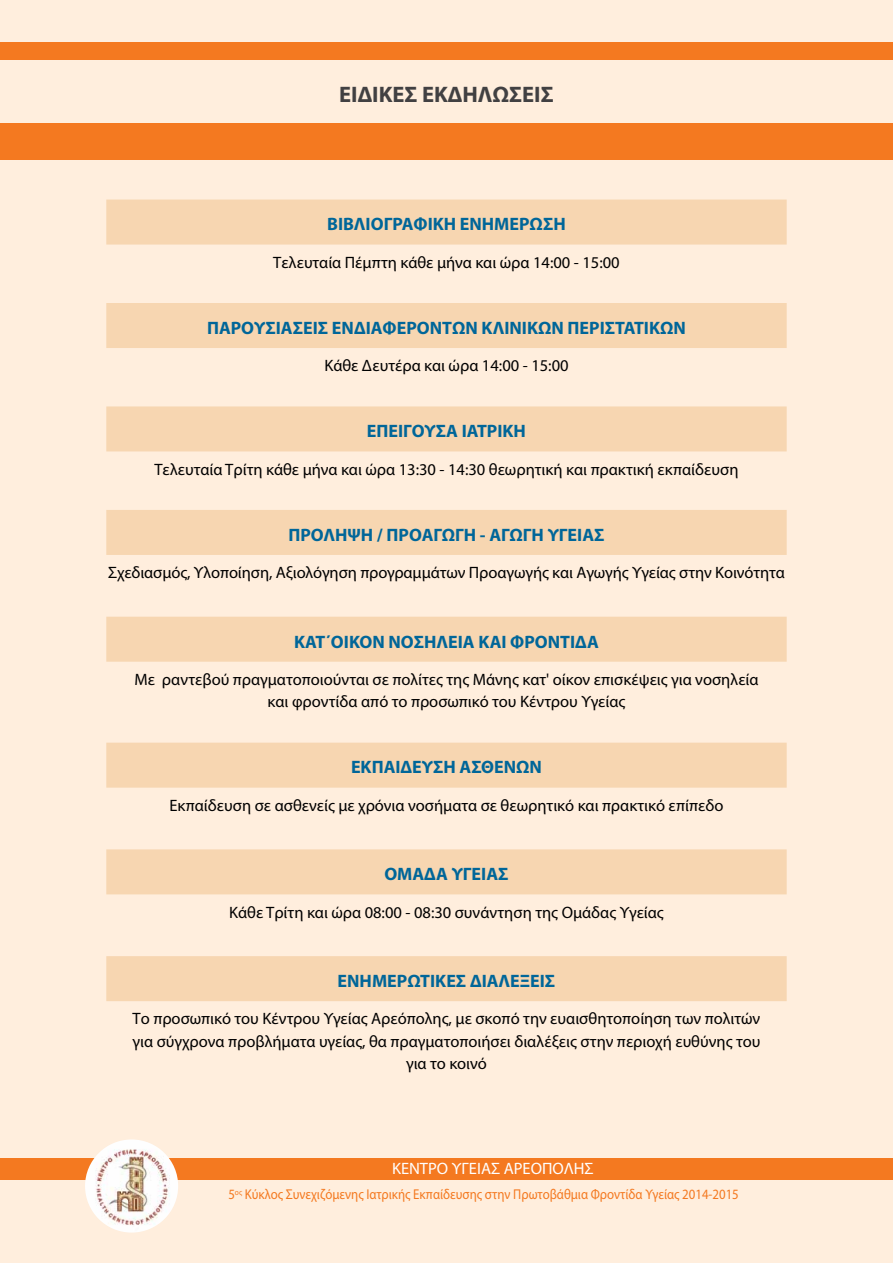
<style>
.page{position:relative;width:893px;height:1263px;background:#fed}
.page>*{position:absolute;margin:0;border:0;box-sizing:border-box;transform-origin:0 0}
.t1{font:700 22.5px "Myriad Pro";color:#414042}
.t2{font:700 18px "Myriad Pro";color:#069}
.t3{font:16.5px/22.5px "Myriad Pro";color:#000;text-align:center}
.t4{font:16.5px "Myriad Pro";color:#fff}
.t5{font:14.25px "Myriad Pro";color:#f47920;scale:.9 1}
</style>
<div class="page">
<div style="left:0;top:1158px;width:893px;height:21px;background:#f47920"></div>
<img style="left:85px;top:1139px;width:93px;height:93px;border-radius:47px">
<div style="left:106px;top:200px;width:681px;height:45px;background:#f7d6b1"></div>
<div style="left:106px;top:303px;width:681px;height:45px;background:#f7d6b1"></div>
<div style="left:106px;top:406px;width:681px;height:45px;background:#f7d6b1"></div>
<div style="left:106px;top:510px;width:681px;height:45px;background:#f7d6b1"></div>
<div style="left:106px;top:617px;width:681px;height:45px;background:#f7d6b1"></div>
<div style="left:106px;top:743px;width:681px;height:45px;background:#f7d6b1"></div>
<div style="left:106px;top:849px;width:681px;height:45px;background:#f7d6b1"></div>
<div style="left:106px;top:956px;width:681px;height:45px;background:#f7d6b1"></div>
<div style="left:0;top:123px;width:893px;height:36px;background:#f47920"></div>
<div style="left:0;top:43px;width:893px;height:17px;background:#f47920"></div>
<h1 class="t1" style="left:339px;top:80px;width:216px">ΕΙΔΙΚΕΣ ΕΚΔΗΛΩΣΕΙΣ</h1>
<p class="t2" style="left:327px;top:213px;width:240px">ΒΙΒΛΙΟΓΡΑΦΙΚΗ ΕΝΗΜΕΡΩΣΗ</p>
<p class="t3" style="left:273px;top:251px;width:348px">Τελευταία Πέμπτη κάθε μήνα και ώρα 14:00 - 15:00</p>
<p class="t2" style="left:207px;top:316px;width:480px">ΠΑΡΟΥΣΙΑΣΕΙΣ ΕΝΔΙΑΦΕΡΟΝΤΩΝ ΚΛΙΝΙΚΩΝ ΠΕΡΙΣΤΑΤΙΚΩΝ</p>
<p class="t3" style="left:324px;top:354px;width:246px">Κάθε Δευτέρα και ώρα 14:00 - 15:00</p>
<p class="t2" style="left:367px;top:419px;width:161px">ΕΠΕΙΓΟΥΣΑ ΙΑΤΡΙΚΗ</p>
<p class="t3" style="left:154px;top:458px;width:586px">Τελευταία Τρίτη κάθε μήνα και ώρα 13:30 - 14:30 θεωρητική και πρακτική εκπαίδευση</p>
<p class="t2" style="left:288px;top:523px;width:318px">ΠΡΟΛΗΨΗ / ΠΡΟΑΓΩΓΗ - ΑΓΩΓΗ ΥΓΕΙΑΣ</p>
<p class="t3" style="left:108px;top:561px;width:678px">Σχεδιασμός, Υλοποίηση, Αξιολόγηση προγραμμάτων Προαγωγής και Αγωγής Υγείας στην Κοινότητα</p>
<p class="t2" style="left:294px;top:630px;width:306px">ΚΑΤ΄ΟΙΚΟΝ ΝΟΣΗΛΕΙΑ ΚΑΙ ΦΡΟΝΤΙΔΑ</p>
<p class="t3" style="left:134px;top:668px;width:626px">Με ραντεβού πραγματοποιούνται σε πολίτες της Μάνης κατ' οίκον επισκέψεις για νοσηλεία και φροντίδα από το προσωπικό του Κέντρου Υγείας</p>
<p class="t2" style="left:351px;top:756px;width:192px">ΕΚΠΑΙΔΕΥΣΗ ΑΣΘΕΝΩΝ</p>
<p class="t3" style="left:169px;top:794px;width:555px">Εκπαίδευση σε ασθενείς με χρόνια νοσήματα σε θεωρητικό και πρακτικό επίπεδο</p>
<p class="t2" style="left:384px;top:862px;width:126px">ΟΜΑΔΑ ΥΓΕΙΑΣ</p>
<p class="t3" style="left:229px;top:900px;width:436px">Κάθε Τρίτη και ώρα 08:00 - 08:30 συνάντηση της Ομάδας Υγείας</p>
<p class="t2" style="left:338px;top:969px;width:219px">ΕΝΗΜΕΡΩΤΙΚΕΣ ΔΙΑΛΕΞΕΙΣ</p>
<p class="t3" style="left:133px;top:1007px;width:629px">Το προσωπικό του Κέντρου Υγείας Αρεόπολης, με σκοπό την ευαισθητοποίηση των πολιτών για σύγχρονα προβλήματα υγείας, θα πραγματοποιήσει διαλέξεις στην περιοχή ευθύνης του για το κοινό</p>
<p class="t4" style="left:392px;top:1158px;width:203px">ΚΕΝΤΡΟ ΥΓΕΙΑΣ ΑΡΕΟΠΟΛΗΣ</p>
<p class="t5" style="left:228px;top:1186px;width:569px">5<sup>ος</sup> Κύκλος Συνεχιζόμενης Ιατρικής Εκπαίδευσης στην Πρωτοβάθμια Φροντίδα Υγείας 2014-2015</p>
</div>
